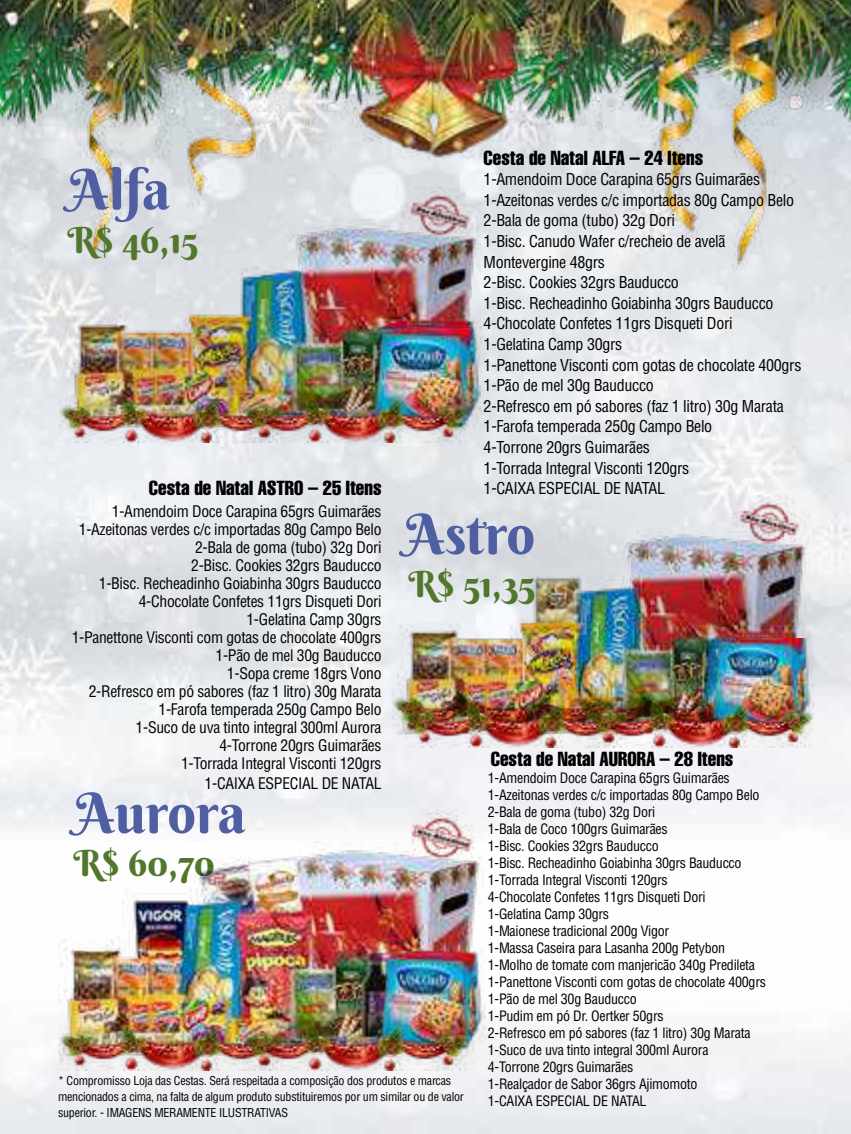
<style>
.page{position:relative;width:851px;height:1134px;background:#fff}
.page>*{position:absolute;margin:0;border:0;box-sizing:border-box;transform-origin:0 0}
.t1{font:56px "Berkshire Swash";letter-spacing:-.005em;color:#505ea2}
.t2{font:36px "Berkshire Swash";color:#51772c}
.t3{font:20px "Helvetica LT Std Comp";color:#000}
.t4{font:condensed 16px/20.6px "Helvetica LT Std";letter-spacing:-.02em;color:#000}
.t5{font:condensed 15.6px/18px "Helvetica LT Std";letter-spacing:-.02em;color:#000;text-align:right}
.t6{font:condensed 14px/17px "Helvetica LT Std";letter-spacing:-.02em;color:#000}
.t7{font:condensed 12px/16px "Helvetica LT Std";letter-spacing:-.02em;color:#000}
</style>
<div class="page">
<img style="left:0;top:1005px;width:850px;height:129px">
<img style="left:0;top:0;width:850px;height:878px">
<img style="left:65px;top:187px;width:415px;height:249px">
<img style="left:397px;top:495px;width:412px;height:247px">
<img style="left:58px;top:810px;width:425px;height:254px">
<img style="left:372px;top:322px;width:111px;height:109px">
<img style="left:710px;top:638px;width:103px;height:64px">
<img style="left:378px;top:948px;width:107px;height:105px">
<img style="left:60px;top:397px;width:183px;height:46px">
<img style="left:243px;top:397px;width:225px;height:46px">
<img style="left:404px;top:702px;width:184px;height:45px">
<img style="left:588px;top:702px;width:225px;height:45px">
<img style="left:60px;top:1024px;width:183px;height:46px">
<img style="left:243px;top:1024px;width:225px;height:46px">
<h1 class="t1" style="left:67px;top:154px;width:104px">Alfa</h1>
<h2 class="t2" style="left:67px;top:217px;width:132px">R$ 46,15</h2>
<h3 class="t3" style="left:149px;top:475px;width:234px">Cesta de Natal ASTRO – 25 Itens</h3>
<h3 class="t3" style="left:483px;top:145px;width:221px">Cesta de Natal ALFA – 24 Itens</h3>
<p class="t4" style="left:483px;top:169px;width:319px">1-Amendoim Doce Carapina 65grs Guimarães 1-Azeitonas verdes c/c importadas 80g Campo Belo 2-Bala de goma (tubo) 32g Dori<br>1-Bisc. Canudo Wafer c/recheio de avelã Montevergine 48grs<br>2-Bisc. Cookies 32grs Bauducco<br>1-Bisc. Recheadinho Goiabinha 30grs Bauducco 4-Chocolate Confetes 11grs Disqueti Dori<br>1-Gelatina Camp 30grs<br>1-Panettone Visconti com gotas de chocolate 400grs 1-Pão de mel 30g Bauducco<br>2-Refresco em pó sabores (faz 1 litro) 30g Marata 1-Farofa temperada 250g Campo Belo<br>4-Torrone 20grs Guimarães<br>1-Torrada Integral Visconti 120grs<br>1-CAIXA ESPECIAL DE NATAL</p>
<p class="t5" style="left:72px;top:502px;width:311px">1-Amendoim Doce Carapina 65grs Guimarães 1-Azeitonas verdes c/c importadas 80g Campo Belo 2-Bala de goma (tubo) 32g Dori<br>2-Bisc. Cookies 32grs Bauducco<br>1-Bisc. Recheadinho Goiabinha 30grs Bauducco 4-Chocolate Confetes 11grs Disqueti Dori<br>1-Gelatina Camp 30grs<br>1-Panettone Visconti com gotas de chocolate 400grs 1-Pão de mel 30g Bauducco<br>1-Sopa creme 18grs Vono<br>2-Refresco em pó sabores (faz 1 litro) 30g Marata 1-Farofa temperada 250g Campo Belo<br>1-Suco de uva tinto integral 300ml Aurora<br>4-Torrone 20grs Guimarães<br>1-Torrada Integral Visconti 120grs</p>
<p class="t5" style="left:205px;top:774px;width:178px">1-CAIXA ESPECIAL DE NATAL</p>
<h1 class="t1" style="left:403px;top:499px;width:133px">Astro</h1>
<h2 class="t2" style="left:408px;top:562px;width:128px">R$ 51,35</h2>
<h3 class="t3" style="left:490px;top:746px;width:244px">Cesta de Natal AURORA – 28 Itens</h3>
<p class="t6" style="left:488px;top:769px;width:279px">1-Amendoim Doce Carapina 65grs Guimarães 1-Azeitonas verdes c/c importadas 80g Campo Belo 2-Bala de goma (tubo) 32g Dori<br>1-Bala de Coco 100grs Guimarães<br>1-Bisc. Cookies 32grs Bauducco<br>1-Bisc. Recheadinho Goiabinha 30grs Bauducco 1-Torrada Integral Visconti 120grs<br>4-Chocolate Confetes 11grs Disqueti Dori<br>1-Gelatina Camp 30grs<br>1-Maionese tradicional 200g Vigor<br>1-Massa Caseira para Lasanha 200g Petybon 1-Molho de tomate com manjericão 340g Predileta 1-Panettone Visconti com gotas de chocolate 400grs 1-Pão de mel 30g Bauducco<br>1-Pudim em pó Dr. Oertker 50grs<br>2-Refresco em pó sabores (faz 1 litro) 30g Marata 1-Suco de uva tinto integral 300ml Aurora<br>4-Torrone 20grs Guimarães<br>1-Realçador de Sabor 36grs Ajimomoto<br>1-CAIXA ESPECIAL DE NATAL</p>
<h1 class="t1" style="left:73px;top:778px;width:174px">Aurora</h1>
<h2 class="t2" style="left:73px;top:841px;width:143px">R$ 60,70</h2>
<p class="t7" style="left:58px;top:1072px;width:407px">* Compromisso Loja das Cestas. Será respeitada a composição dos produtos e marcas mencionados a cima, na falta de algum produto substituiremos por um similar ou de valor superior. - IMAGENS MERAMENTE ILUSTRATIVAS</p>
</div>
